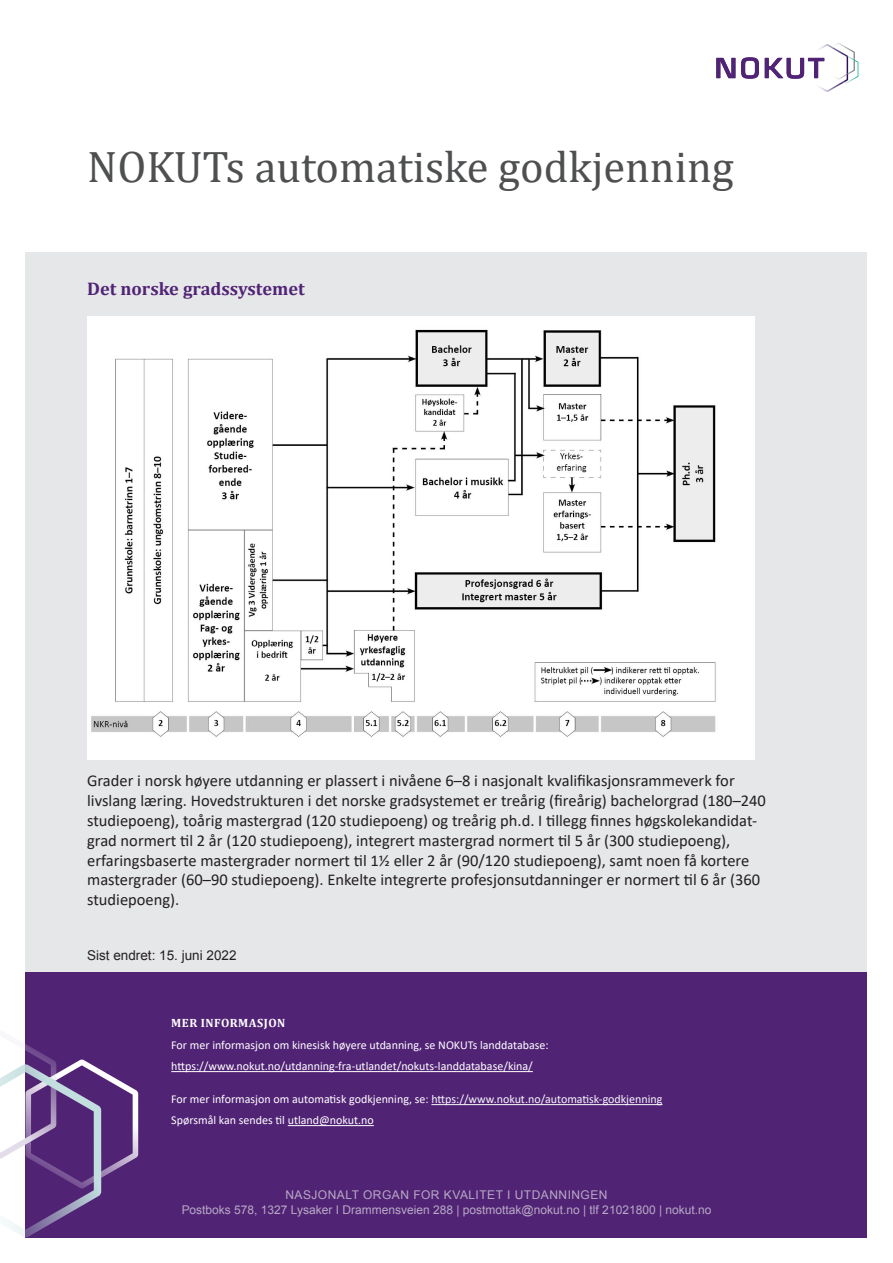
<style>
.page{position:relative;width:893px;height:1263px;background:#fff}
.page>*{position:absolute;margin:0;border:0;box-sizing:border-box;transform-origin:0 0}
.t1{font:44.4px "Cambria";color:#4e4f50}
.Overskrift{font:700 18.3px "Cambria";color:#512375}
.Tabell_grad_kursiv{font:16.5px/19.8px "Calibri";color:#231f20}
.Tabell_grad_kursiv-2{font:13.5px "Arial";color:#231f20}
.Liten_tekst{font:12px "Calibri";color:#fff}
.t2{font:12px/14.4px "Arial";color:#e6e7e9;text-align:center}
.tabell{font:700 12px "Cambria";letter-spacing:.04em;color:#fff}
.s1{color:#f5f7fb}
</style>
<div class="page">
<div style="left:26px;top:252px;width:841px;height:985px;background:#e6e7e9"></div>
<div style="left:26px;top:972px;width:841px;height:265px;background:#512375"></div>
<hr style="left:171px;top:1071px;width:362px;height:1px;background:#fff">
<hr style="left:431px;top:1104px;width:231px;height:1px;background:#f5f7fb">
<hr style="left:288px;top:1125px;width:86px;height:1px;background:#fff">
<img style="left:819px;top:44px;width:10px;height:6px">
<img style="left:819px;top:83px;width:24px;height:9px">
<img style="left:829px;top:43px;width:26px;height:37px">
<img style="left:844px;top:60px;width:14px;height:24px">
<svg style="left:839px;top:55px;width:16px;height:6px"></svg>
<svg style="left:839px;top:73px;width:9px;height:10px"></svg>
<svg style="left:716px;top:58px;width:19px;height:20px"></svg>
<svg style="left:741px;top:57px;width:18px;height:22px"></svg>
<svg style="left:765px;top:58px;width:59px;height:21px"></svg>
<svg style="left:0;top:1030px;width:138px;height:207px"></svg>
<img style="left:87px;top:316px;width:667px;height:444px">
<p class="t1" style="left:87px;top:141px;width:648px">NOKUTs automatiske godkjenning</p>
<p class="Overskrift" style="left:87px;top:276px;width:219px">Det norske gradssystemet</p>
<p class="Tabell_grad_kursiv" style="left:87px;top:770px;width:680px">Grader i norsk høyere utdanning er plassert i nivåene 6–8 i nasjonalt kvalifikasjonsrammeverk for livslang læring. Hovedstrukturen i det norske gradsystemet er treårig (fireårig) bachelorgrad (180–240 studiepoeng), toårig mastergrad (120 studiepoeng) og treårig ph.d. I tillegg finnes høgskolekandidat&shy;grad normert til 2 år (120 studiepoeng), integrert mastergrad normert til 5 år (300 studiepoeng), erfaringsbaserte mastergrader normert til 1½ eller 2 år (90/120 studiepoeng), samt noen få kortere mastergrader (60–90 studiepoeng). Enkelte integrerte profesjonsutdanninger er normert til 6 år (360 studiepoeng).</p>
<p class="Tabell_grad_kursiv-2" style="left:87px;top:947px;width:151px">Sist endret: 15. juni 2022</p>
<p class="tabell" style="left:171px;top:1014px;width:115px">MER INFORMASJON</p>
<p class="Liten_tekst" style="left:171px;top:1037px;width:379px">For mer informasjon om kinesisk høyere utdanning, se NOKUTs landdatabase:</p>
<p class="Liten_tekst" style="left:171px;top:1058px;width:363px">https://www.nokut.no/utdanning-fra-utlandet/nokuts-landdatabase/kina/</p>
<p class="Liten_tekst" style="left:171px;top:1091px;width:493px">For mer informasjon om automatisk godkjenning, se: <span class="s1">https://www.nokut.no/automatisk-godkjenning</span></p>
<p class="Liten_tekst" style="left:171px;top:1112px;width:204px">Spørsmål kan sendes til utland@nokut.no</p>
<p class="t2" style="left:181px;top:1188px;width:532px">NASJONALT ORGAN FOR KVALITET I UTDANNINGEN<br>Postboks 578, 1327 Lysaker I Drammensveien 288 | postmottak@nokut.no | tlf 21021800 | nokut.no</p>
</div>
